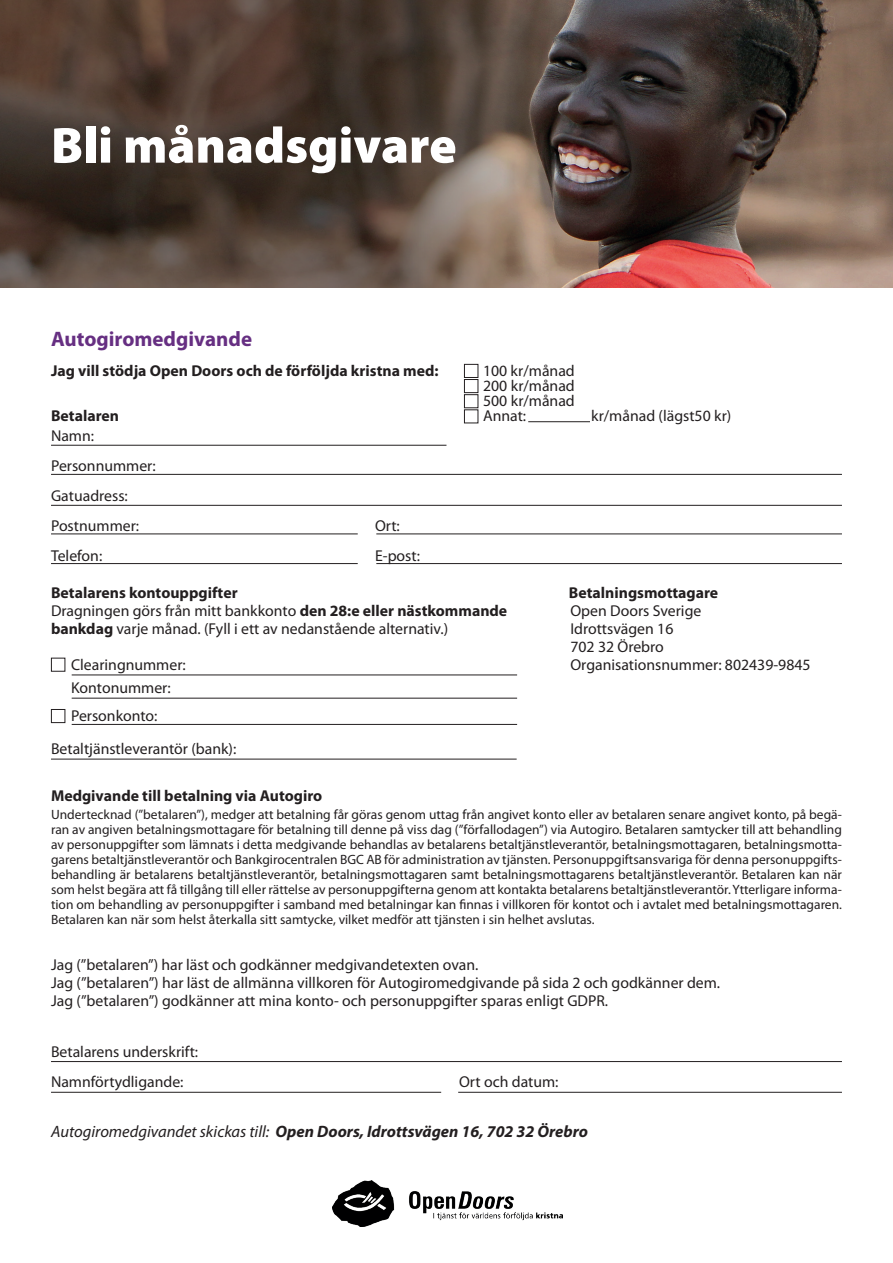
<style>
.page{position:relative;width:893px;height:1263px;background:#fff}
.page>*{position:absolute;margin:0;border:0;box-sizing:border-box;transform-origin:0 0}
.t1{font:900 51px "Myriad Pro";color:#fff}
.t2{font:700 21px "Myriad Pro";color:#662f82}
.t3{font:italic 700 16.5px "Myriad Pro";color:#231f20}
.t4{font:15.75px/30px "Myriad Pro";color:#231f20}
.t5{font:700 15.75px "Myriad Pro";color:#231f20}
.t6{font:13.5px/15px "Myriad Pro";color:#231f20;text-align:justify}
.s1{font-weight:700}
.s2{font-weight:400}
</style>
<div class="page">
<img style="left:332px;top:1180px;width:230px;height:47px">
<img style="left:0;top:0;width:893px;height:287px">
<hr style="left:51px;top:445px;width:395px;height:1px;background:#231f20">
<div style="left:464px;top:379px;width:14px;height:14px;border:1px solid #231f20"></div>
<div style="left:464px;top:394px;width:14px;height:14px;border:1px solid #231f20"></div>
<div style="left:51px;top:658px;width:14px;height:14px;border:1px solid #231f20"></div>
<div style="left:51px;top:709px;width:14px;height:14px;border:1px solid #231f20"></div>
<hr style="left:51px;top:474px;width:791px;height:1px;background:#231f20">
<hr style="left:51px;top:533px;width:307px;height:1px;background:#231f20">
<hr style="left:376px;top:533px;width:466px;height:1px;background:#231f20">
<hr style="left:72px;top:674px;width:445px;height:1px;background:#231f20">
<hr style="left:528px;top:421px;width:62px;height:1px;background:#231f20">
<div style="left:464px;top:409px;width:14px;height:14px;border:1px solid #231f20"></div>
<hr style="left:51px;top:563px;width:307px;height:1px;background:#231f20">
<hr style="left:51px;top:505px;width:791px;height:1px;background:#231f20">
<div style="left:464px;top:364px;width:14px;height:14px;border:1px solid #231f20"></div>
<hr style="left:376px;top:563px;width:466px;height:1px;background:#231f20">
<hr style="left:51px;top:1061px;width:791px;height:1px;background:#231f20">
<hr style="left:51px;top:1092px;width:390px;height:1px;background:#231f20">
<hr style="left:458px;top:1092px;width:384px;height:1px;background:#231f20">
<hr style="left:72px;top:698px;width:445px;height:1px;background:#231f20">
<hr style="left:51px;top:759px;width:466px;height:1px;background:#231f20">
<hr style="left:72px;top:724px;width:445px;height:1px;background:#231f20">
<h1 class="t1" style="left:51px;top:111px;width:407px">Bli månadsgivare</h1>
<h2 class="t2" style="left:51px;top:326px;width:203px">Autogiromedgivande</h2>
<p class="t5" style="left:51px;top:361px;width:389px">Jag vill stödja Open Doors och de förföljda kristna med:</p>
<p class="t4" style="left:483px;top:363px;width:93px;line-height:15px;text-align:justify">100 kr/månad 200 kr/månad 500 kr/månad</p>
<p class="t5" style="left:51px;top:406px;width:70px">Betalaren</p>
<p class="t4" style="left:483px;top:401px;width:45px">Annat:</p>
<p class="t4" style="left:591px;top:401px;width:142px">kr/månad (lägst50 kr)</p>
<p class="t4" style="left:51px;top:420px;width:106px">Namn:<br>Personnummer:<br>Gatuadress:<br>Postnummer:</p>
<p class="t4" style="left:375px;top:510px;width:26px">Ort:</p>
<p class="t4" style="left:51px;top:540px;width:53px">Telefon:</p>
<p class="t4" style="left:375px;top:540px;width:46px">E-post:</p>
<p class="t5" style="left:51px;top:583px;width:188px">Betalarens kontouppgifter</p>
<p class="t5" style="left:569px;top:583px;width:151px">Betalningsmottagare</p>
<p class="t4" style="left:51px;top:596px;width:458px">Dragningen görs från mitt bankkonto <span class="s1">den 28:e eller nästkommande</span></p>
<p class="t4" style="left:570px;top:596px;width:132px">Open Doors Sverige</p>
<p class="t4" style="left:51px;top:614px;width:399px"><span class="s1">bankdag</span> varje månad. (Fyll i ett av nedanstående alternativ.)</p>
<p class="t4" style="left:570px;top:620px;width:104px;line-height:18px">Idrottsvägen 16<br>702 32 Örebro</p>
<p class="t4" style="left:71px;top:650px;width:116px">Clearingnummer:</p>
<p class="t4" style="left:570px;top:650px;width:242px">Organisationsnummer: 802439-9845</p>
<p class="t4" style="left:71px;top:673px;width:101px;line-height:28.5px">Kontonummer:<br>Personkonto:</p>
<p class="t4" style="left:51px;top:734px;width:187px">Betaltjänstleverantör (bank):</p>
<p class="t5" style="left:51px;top:785px;width:273px">Medgivande till betalning via Autogiro</p>
<p class="t6" style="left:51px;top:807px;width:792px">Undertecknad (”betalaren”), medger att betalning får göras genom uttag från angivet konto eller av betalaren senare angivet konto, på begä&shy;ran av angiven betalningsmottagare för betalning till denne på viss dag (”förfallodagen”) via Autogiro. Betalaren samtycker till att behandling av personuppgifter som lämnats i detta medgivande behandlas av betalarens betaltjänstleverantör, betalningsmottagaren, betalningsmotta&shy;garens betaltjänstleverantör och Bankgirocentralen BGC AB för administration av tjänsten. Personuppgiftsansvariga för denna personuppgifts&shy;behandling är betalarens betaltjänstleverantör, betalningsmottagaren samt betalningsmottagarens betaltjänstleverantör. Betalaren kan när som helst begära att få tillgång till eller rättelse av personuppgifterna genom att kontakta betalarens betaltjänstleverantör. Ytterligare informa&shy;tion om behandling av personuppgifter i samband med betalningar kan finnas i villkoren för kontot och i avtalet med betalningsmottagaren.<br>Betalaren kan när som helst återkalla sitt samtycke, vilket medför att tjänsten i sin helhet avslutas.</p>
<p class="t4" style="left:51px;top:956px;width:671px;line-height:18px">Jag (”betalaren”) har läst och godkänner medgivandetexten ovan.<br>Jag (”betalaren”) har läst de allmänna villkoren för Autogiromedgivande på sida 2 och godkänner dem.<br>Jag (”betalaren”) godkänner att mina konto- och personuppgifter sparas enligt GDPR.</p>
<p class="t4" style="left:51px;top:1037px;width:149px">Betalarens underskrift:<br>Namnförtydligande:</p>
<p class="t4" style="left:459px;top:1067px;width:101px">Ort och datum:</p>
<p class="t3" style="left:51px;top:1121px;width:539px"><span class="s2">Autogiromedgivandet skickas till:</span> Open Doors, Idrottsvägen 16, 702 32 Örebro</p>
</div>
